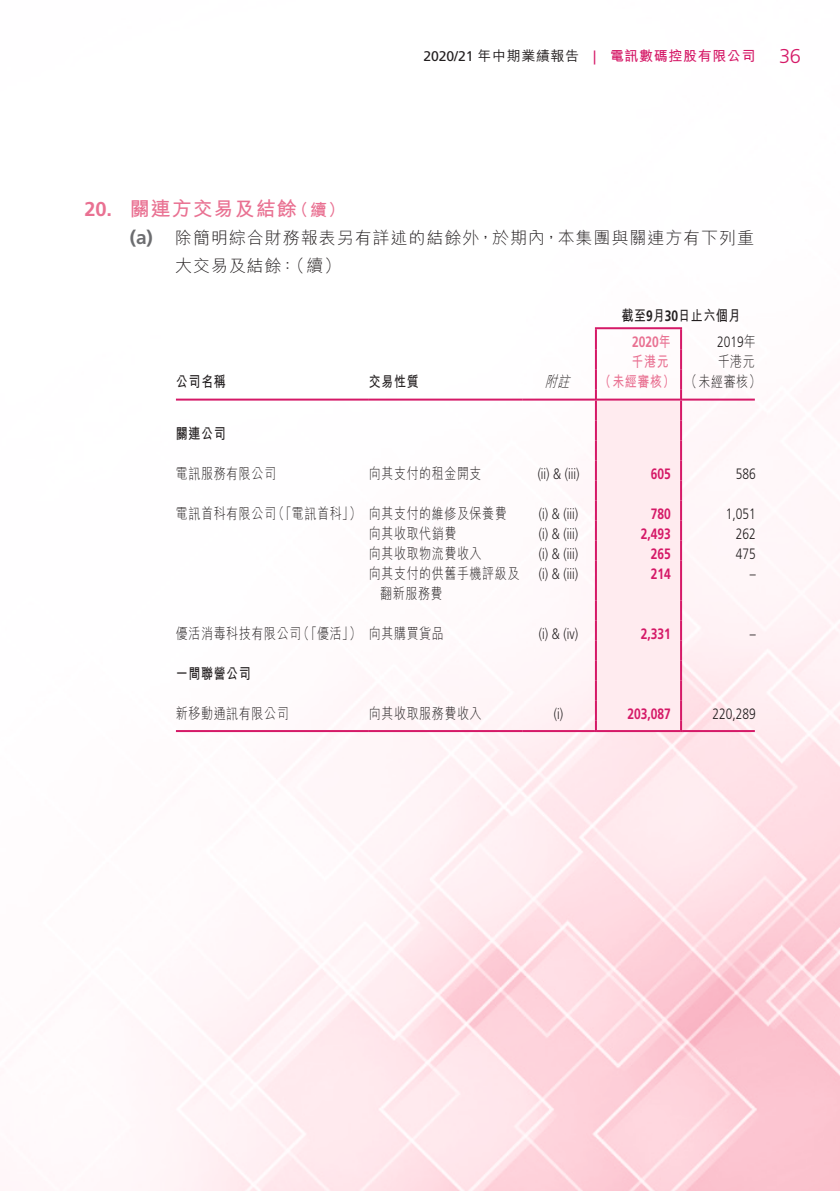
<style>
.page{position:relative;width:840px;height:1191px;background:#fff}
.page>*{position:absolute;margin:0;border:0;box-sizing:border-box;transform-origin:0 0}
.Heading_3{font:700 20px "M Hei HK";letter-spacing:.05em;color:#e97192}
.Heading_3-2{font:700 20px "Frutiger LT Std";color:#e97192}
.t1{font:300 20px "Frutiger LT Std";color:#d51967}
.Heading_4{font:700 19px "Frutiger LT Std";color:#6c6d70}
.Heading_4-2{font:300 17px "M Hei HK";letter-spacing:.055em;color:#231f20}
.Heading_3-3{font:700 17px "M Hei HK";color:#e97192}
.Body_Text{font:300 15px/20px "M Hei HK";letter-spacing:.05em;color:#231f20;scale:.8 1}
.Body_Text-2{font:300 15px "Frutiger LT Std";color:#231f20;scale:.8 1}
.Body_Text-3{font:700 15px "M Hei HK";letter-spacing:.05em;color:#231f20;scale:.8 1}
.Body_Text-4{font:700 15px "Frutiger LT Std";color:#d51967;scale:.8 1}
.Body_Text-5{font:700 15px "M Hei HK";letter-spacing:.05em;color:#e97192;scale:.8 1}
.Body_Text-6{font:700 15px "Frutiger LT Std";color:#e97192;scale:.8 1}
.Body_Text-7{font:italic 300 15px "M Hei HK";color:#231f20;scale:.8 1}
.t2{font:14px "Frutiger LT Std";letter-spacing:-.005em;color:#231f20}
.t3{font:700 14px "M Hei HK";letter-spacing:.045em;color:#d51967}
.t4{font:14px "Frutiger LT Std";color:#d51967}
.s1{font-family:"M Hei HK";font-weight:500}
.s2{font-family:"Frutiger LT Std"}
.s3{font-family:"M Hei HK"}
</style>
<div class="page">
<img style="left:151px;top:327px;width:688px;height:864px">
<hr style="left:594px;top:329px;width:2px;height:20px;background:#d51967">
<hr style="left:679px;top:329px;width:2px;height:20px;background:#d51967">
<hr style="left:594px;top:327px;width:87px;height:2px;background:#d51967">
<hr style="left:594px;top:349px;width:2px;height:20px;background:#d51967">
<hr style="left:679px;top:349px;width:2px;height:20px;background:#d51967">
<hr style="left:594px;top:369px;width:2px;height:20px;background:#d51967">
<hr style="left:679px;top:369px;width:2px;height:20px;background:#d51967">
<div style="left:594px;top:389px;width:87px;height:343px;background:#ffebef"></div>
<hr style="left:176px;top:398px;width:193px;height:2px;background:#d51967">
<hr style="left:369px;top:398px;width:153px;height:2px;background:#d51967">
<hr style="left:522px;top:398px;width:72px;height:2px;background:#d51967">
<hr style="left:596px;top:398px;width:83px;height:2px;background:#d51967">
<hr style="left:681px;top:398px;width:73px;height:2px;background:#d51967">
<hr style="left:176px;top:730px;width:193px;height:2px;background:#d51967">
<hr style="left:369px;top:730px;width:153px;height:2px;background:#d51967">
<hr style="left:522px;top:730px;width:72px;height:2px;background:#d51967">
<hr style="left:596px;top:730px;width:83px;height:2px;background:#d51967">
<hr style="left:681px;top:730px;width:73px;height:2px;background:#d51967">
<p class="t2" style="left:423px;top:48px;width:157px">2020/21 <span class="s1">年中期業績報告</span></p>
<p class="t4" style="left:592px;top:48px;width:5px">|</p>
<p class="t3" style="left:609px;top:46px;width:147px">電訊數碼控股有限公司</p>
<h1 class="t1" style="left:778px;top:45px;width:23px">36</h1>
<p class="Heading_3-2" style="left:84px;top:198px;width:29px">20.</p>
<p class="Heading_3" style="left:130px;top:194px;width:168px">關連方交易及結餘</p>
<p class="Heading_3-3" style="left:291px;top:198px;width:55px">（續(</p>
<p class="Heading_4" style="left:130px;top:227px;width:25px">a( )</p>
<p class="Heading_4-2" style="left:175px;top:229px;width:580px">除簡明綜合財務報表另有詳述的結餘外，於期內，本集團與關連方有下列重</p>
<p class="Heading_4-2" style="left:175px;top:257px;width:167px">大交易及結餘（：續(</p>
<p class="Body_Text-3" style="left:621px;top:304px;width:150px">截至月<span class="s2">9 30</span>日止六個月</p>
<p class="Body_Text-2" style="left:716px;top:334px;width:50px">2019<span class="s3">年</span></p>
<p class="Body_Text-6" style="left:631px;top:333px;width:50px">2020<span class="s3">年</span></p>
<p class="Body_Text-5" style="left:631px;top:351px;width:48px">千港元</p>
<p class="Body_Text" style="left:717px;top:351px;width:48px">千港元</p>
<p class="Body_Text-3" style="left:176px;top:371px;width:64px">公司名稱</p>
<p class="Body_Text-3" style="left:176px;top:422px;width:64px">關連公司</p>
<p class="Body_Text-3" style="left:369px;top:371px;width:64px">交易性質</p>
<p class="Body_Text-7" style="left:544px;top:374px;width:37px">附註</p>
<p class="Body_Text-5" style="left:599px;top:371px;width:96px">（未經審核）</p>
<p class="Body_Text" style="left:685px;top:371px;width:96px">（未經審核(</p>
<p class="Body_Text" style="left:176px;top:463px;width:127px">電訊服務有限公司</p>
<p class="Body_Text" style="left:369px;top:463px;width:142px">向其支付的租金開支</p>
<p class="Body_Text-2" style="left:537px;top:465px;width:54px">i i( ) &amp; ( (iii</p>
<p class="Body_Text-4" style="left:650px;top:465px;width:26px">605</p>
<p class="Body_Text-2" style="left:735px;top:465px;width:26px">586</p>
<p class="Body_Text" style="left:176px;top:503px;width:127px">電訊首科有限公司</p>
<p class="Body_Text" style="left:272px;top:503px;width:112px">（「電訊首科」）</p>
<p class="Body_Text" style="left:369px;top:503px;width:174px">向其支付的維修及保養費</p>
<p class="Body_Text-2" style="left:538px;top:505px;width:50px">i( ) &amp; ( (iii</p>
<p class="Body_Text-4" style="left:650px;top:505px;width:26px">780</p>
<p class="Body_Text-2" style="left:725px;top:505px;width:39px">1,051</p>
<p class="Body_Text" style="left:369px;top:523px;width:111px">向其收取代銷費</p>
<p class="Body_Text-2" style="left:538px;top:525px;width:50px">i( ) &amp; ( (iii</p>
<p class="Body_Text-4" style="left:640px;top:525px;width:39px">2,493</p>
<p class="Body_Text-2" style="left:735px;top:525px;width:26px">262</p>
<p class="Body_Text" style="left:369px;top:543px;width:142px">向其收取物流費收入</p>
<p class="Body_Text" style="left:380px;top:563px;width:175px;text-indent:-11px">向其支付的供舊手機評級及翻新服務費</p>
<p class="Body_Text-2" style="left:749px;top:565px;width:9px">–</p>
<p class="Body_Text-2" style="left:538px;top:545px;width:50px">i( ) &amp; ( (iii</p>
<p class="Body_Text-4" style="left:650px;top:545px;width:26px">265</p>
<p class="Body_Text-2" style="left:735px;top:545px;width:26px">475</p>
<p class="Body_Text-2" style="left:538px;top:565px;width:50px">i( ) &amp; ( (iii</p>
<p class="Body_Text-4" style="left:650px;top:565px;width:26px">214</p>
<p class="Body_Text" style="left:297px;top:623px;width:81px">（「優活」）</p>
<p class="Body_Text" style="left:176px;top:623px;width:158px">優活消毒科技有限公司</p>
<p class="Body_Text-3" style="left:176px;top:662px;width:95px">一間聯營公司</p>
<p class="Body_Text" style="left:369px;top:623px;width:95px">向其購買貨品</p>
<p class="Body_Text-2" style="left:538px;top:625px;width:50px">i( ) &amp; ( (i v</p>
<p class="Body_Text-4" style="left:640px;top:625px;width:39px">2,331</p>
<p class="Body_Text-2" style="left:749px;top:625px;width:9px">–</p>
<p class="Body_Text" style="left:176px;top:703px;width:142px">新移動通訊有限公司</p>
<p class="Body_Text" style="left:369px;top:703px;width:142px">向其收取服務費收入</p>
<p class="Body_Text-2" style="left:553px;top:705px;width:13px">(i(</p>
<p class="Body_Text-4" style="left:627px;top:705px;width:56px">203,087</p>
<p class="Body_Text-2" style="left:712px;top:705px;width:56px">220,289</p>
</div>
